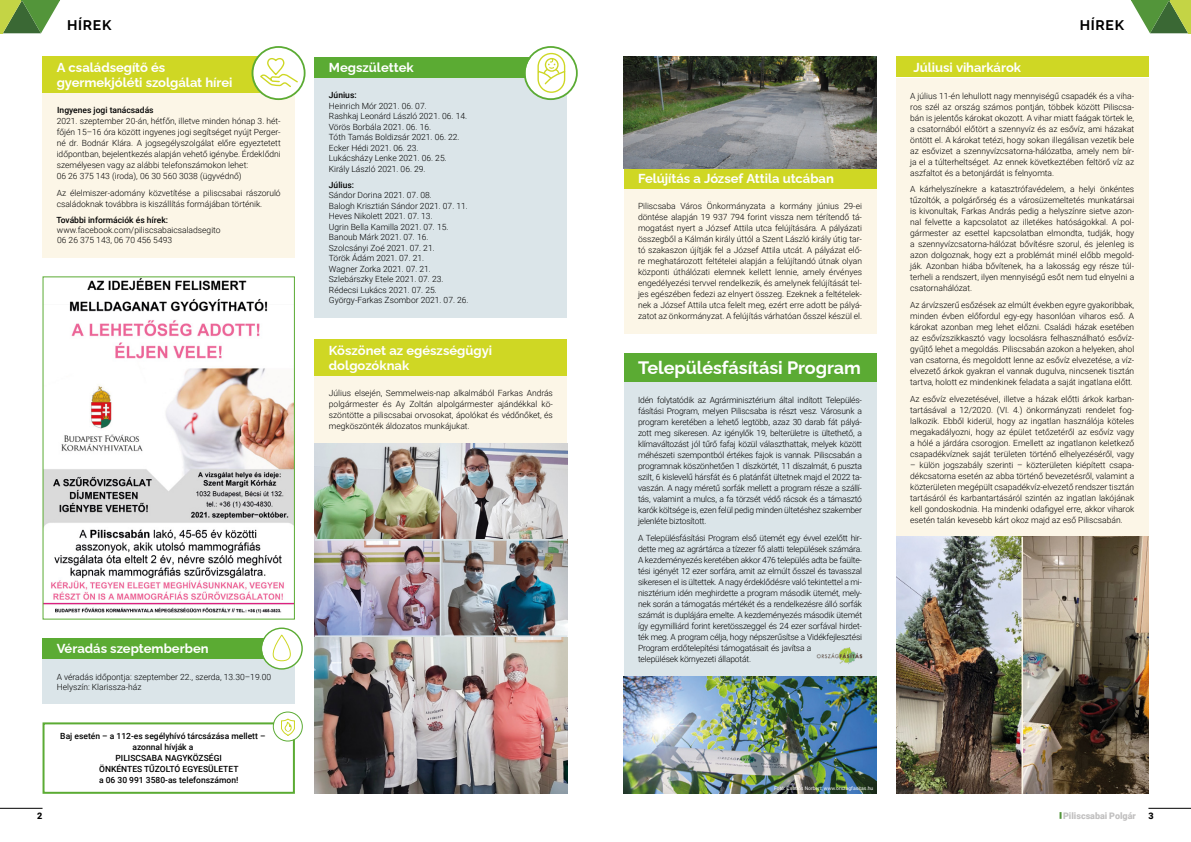
<style>
.page{position:relative;width:1191px;height:842px;background:#fff}
.page>*{position:absolute;margin:0;border:0;box-sizing:border-box;transform-origin:0 0}
.t1{font:700 18px "Raleway";letter-spacing:-.005em;color:#fff}
.t2{font:700 14px "Raleway";letter-spacing:.05em;color:#000}
.t3{font:700 13px/15.6px "Raleway";color:#fff}
.t4{font:900 9px "Roboto";color:#c1c0c0}
.t5{font:900 9px "Roboto";color:#000}
.t6{font:300 8.5px/11px "Roboto";color:#000;text-align:justify}
.t7{font:300 8.5px/11px "Roboto";letter-spacing:-.02em;color:#000}
.t8{font:500 8.5px "Roboto";color:#000}
.t9{font:5px "Roboto";color:#fff}
</style>
<div class="page">
<svg style="left:0;top:0;width:60px;height:33px;background:#7ea55a"></svg>
<hr style="left:1148px;top:808px;width:43px;height:1px;background:#000">
<hr style="left:0;top:808px;width:43px;height:1px;background:#000">
<svg style="left:1059px;top:812px;width:2px;height:7px"></svg>
<svg style="left:1131px;top:0;width:60px;height:33px;background:#7ea55a"></svg>
<div style="left:315px;top:57px;width:252px;height:21px;background:#5bab33"></div>
<div style="left:315px;top:78px;width:252px;height:239px;background:#dbe5e9"></div>
<svg style="left:524px;top:46px;width:54px;height:54px"></svg>
<div style="left:43px;top:57px;width:252px;height:36px;background:#cfd724"></div>
<div style="left:43px;top:93px;width:252px;height:165px;background:#fcf6e7"></div>
<svg style="left:251px;top:46px;width:54px;height:54px"></svg>
<div style="left:315px;top:340px;width:252px;height:36px;background:#cfd724"></div>
<div style="left:315px;top:376px;width:252px;height:67px;background:#fcf6e7"></div>
<div style="left:43px;top:722px;width:252px;height:72px;border:2px solid #5bab33"></div>
<svg style="left:273px;top:711px;width:30px;height:30px"></svg>
<div style="left:624px;top:168px;width:252px;height:21px;background:#cfd724"></div>
<div style="left:624px;top:189px;width:252px;height:144px;background:#fcf6e7"></div>
<img style="left:624px;top:57px;width:252px;height:111px">
<div style="left:43px;top:638px;width:252px;height:21px;background:#5bab33"></div>
<div style="left:43px;top:659px;width:252px;height:45px;background:#dbe5e9"></div>
<svg style="left:262px;top:627px;width:41px;height:43px"></svg>
<svg style="left:42px;top:276px;width:253px;height:344px"></svg>
<img style="left:315px;top:443px;width:252px;height:351px">
<hr style="left:440px;top:443px;width:1px;height:193px;background:#dbe5e9">
<hr style="left:315px;top:539px;width:252px;height:2px;background:#dbe5e9">
<hr style="left:315px;top:635px;width:252px;height:2px;background:#dbe5e9">
<div style="left:896px;top:57px;width:252px;height:20px;background:#cfd724"></div>
<div style="left:896px;top:78px;width:252px;height:459px;background:#fcf6e7"></div>
<img style="left:896px;top:537px;width:252px;height:257px">
<hr style="left:1021px;top:537px;width:2px;height:257px;background:#fcf6e7">
<div style="left:624px;top:353px;width:252px;height:30px;background:#5bab33"></div>
<div style="left:624px;top:383px;width:252px;height:293px;background:#dbe5e9"></div>
<img style="left:624px;top:676px;width:252px;height:118px">
<img style="left:816px;top:647px;width:47px;height:17px">
<h2 class="t2" style="left:67px;top:14px;width:46px">HÍREK</h2>
<h2 class="t2" style="left:1079px;top:14px;width:46px">HÍREK</h2>
<h3 class="t3" style="left:57px;top:58px;width:177px">A családsegítő és gyermekjóléti szolgálat hírei</h3>
<p class="t8" style="left:57px;top:104px;width:98px">Ingyenes jogi tanácsadás</p>
<p class="t6" style="left:57px;top:116px;width:225px;text-align:left">2021. szeptember 20-án, hétfőn, illetve minden hónap 3. hét&shy;főjén 15–16 óra között ingyenes jogi segítséget nyújt Perger&shy;né dr. Bodnár Klára. A jogsegélyszolgálat előre egyeztetett időpontban, bejelentkezés alapján vehető igénybe. Érdeklődni személyesen vagy az alábbi telefonszámokon lehet:<br>06 26 375 143 (iroda), 06 30 560 3038 (ügyvédnő)</p>
<p class="t6" style="left:57px;top:187px;width:225px">Az élelmiszer-adomány közvetítése a piliscsabai rászoruló családoknak továbbra is kiszállítás formájában történik.</p>
<p class="t8" style="left:56px;top:214px;width:113px">További információk és hírek:</p>
<p class="t6" style="left:57px;top:225px;width:165px;line-height:10.2px">www.facebook.com/piliscsabaicsaladsegito<br>06 26 375 143, 06 70 456 5493</p>
<h3 class="t3" style="left:329px;top:58px;width:86px">Megszülettek</h3>
<p class="t8" style="left:329px;top:89px;width:29px">Június:</p>
<p class="t6" style="left:329px;top:100px;width:140px;line-height:10.5px;text-align:left">Heinrich Mór 2021. 06. 07.<br>Rashkaj Leonárd László 2021. 06. 14.<br>Vörös Borbála 2021. 06. 16.<br>Tóth Tamás Boldizsár 2021. 06. 22.<br>Ecker Hédi 2021. 06. 23.<br>Lukácsházy Lenke 2021. 06. 25.<br>Király László 2021. 06. 29.</p>
<p class="t8" style="left:329px;top:179px;width:27px">Július:</p>
<p class="t6" style="left:329px;top:190px;width:141px;line-height:10.5px;text-align:left">Sándor Dorina 2021. 07. 08.<br>Balogh Krisztián Sándor 2021. 07. 11.<br>Heves Nikolett 2021. 07. 13.<br>Ugrin Bella Kamilla 2021. 07. 15.<br>Banoub Márk 2021. 07. 16.<br>Szolcsányi Zoé 2021. 07. 21.<br>Török Ádám 2021. 07. 21.<br>Wagner Zorka 2021. 07. 21.<br>Szlebárszky Etele 2021. 07. 23.<br>Rédecsi Lukács 2021. 07. 25.<br>György-Farkas Zsombor 2021. 07. 26.</p>
<h3 class="t3" style="left:329px;top:341px;width:165px">Köszönet az egészségügyi dolgozóknak</h3>
<p class="t6" style="left:329px;top:387px;width:225px">Július elsején, Semmelweis-nap alkalmából Farkas András polgármester és Ay Zoltán alpolgármester ajándékkal kö&shy;szöntötte a piliscsabai orvosokat, ápolókat és védőnőket, és megköszönték áldozatos munkájukat.</p>
<h3 class="t3" style="left:57px;top:639px;width:153px">Véradás szeptemberben</h3>
<p class="t6" style="left:57px;top:671px;width:216px;line-height:10.2px">A véradás időpontja: szeptember 22., szerda, 13.30–19.00<br>Helyszín: Klarissza-ház</p>
<p class="t8" style="left:60px;top:730px;width:207px">Baj esetén – a 112-es segélyhívó tárcsázása mellett –</p>
<p class="t8" style="left:132px;top:741px;width:63px">azonnal hívják a</p>
<p class="t8" style="left:116px;top:752px;width:108px">PILISCSABA NAGYKÖZSÉGI</p>
<p class="t8" style="left:99px;top:763px;width:141px">ÖNKÉNTES TŰZOLTÓ EGYESÜLETET</p>
<p class="t8" style="left:99px;top:774px;width:141px">a 06 30 991 3580-as telefonszámon!</p>
<h3 class="t3" style="left:638px;top:169px;width:197px">Felújítás a József Attila utcában</h3>
<p class="t6" style="left:638px;top:200px;width:225px">Piliscsaba Város Önkormányzata a kormány június 29-ei döntése alapján 19 937 794 forint vissza nem térítendő tá&shy;mogatást nyert a József Attila utca felújítására. A pályázati összegből a Kálmán király úttól a Szent László király útig tar&shy;tó szakaszon újítják fel a József Attila utcát. A pályázat elő&shy;re meghatározott feltételei alapján a felújítandó útnak olyan központi úthálózati elemnek kellett lennie, amely érvényes engedélyezési tervvel rendelkezik, és amelynek felújítását tel&shy;jes egészében fedezi az elnyert összeg. Ezeknek a feltételek&shy;nek a József Attila utca felelt meg, ezért erre adott be pályá&shy;zatot az önkormányzat. A felújítás várhatóan ősszel készül el.</p>
<h1 class="t1" style="left:638px;top:353px;width:224px">Településfásítási Program</h1>
<p class="t6" style="left:638px;top:394px;width:225px">Idén folytatódik az Agrárminisztérium által indított Település&shy;fásítási Program, melyen Piliscsaba is részt vesz. Városunk a program keretében a lehető legtöbb, azaz 30 darab fát pályá&shy;zott meg sikeresen. Az igénylők 19, belterületre is ültethető, a klímaváltozást jól tűrő fafaj közül választhattak, melyek között méhészeti szempontból értékes fajok is vannak. Piliscsabán a programnak köszönhetően 1 díszkörtét, 11 díszalmát, 6 puszta szilt, 6 kislevelű hársfát és 6 platánfát ültetnek majd el 2022 ta&shy;vaszán. A nagy méretű sorfák mellett a program része a szállí&shy;tás, valamint a mulcs, a fa törzsét védő rácsok és a támasztó karók költsége is, ezen felül pedig minden ültetéshez szakember jelenléte biztosított.</p>
<p class="t7" style="left:638px;top:532px;width:225px">A Településfásítási Program első ütemét egy évvel ezelőtt hir&shy;dette meg az agrártárca a tízezer fő alatti települések számára.<br>A kezdeményezés keretében akkor 476 település adta be faülte&shy;tési igényét 12 ezer sorfára, amit az elmúlt ősszel és tavasszal sikeresen el is ültettek. A nagy érdeklődésre való tekintettel a mi&shy;nisztérium idén meghirdette a program második ütemét, mely&shy;nek során a támogatás mértékét és a rendelkezésre álló sorfák számát is duplájára emelte. A kezdeményezés második ütemét így egymilliárd forint keretösszeggel és 24 ezer sorfával hirdet&shy;ték meg. A program célja, hogy népszerűsítse a Vidékfejlesztési Program erdőtelepítési támogatásait és javítsa a<br>települések környezeti állapotát.</p>
<h3 class="t3" style="left:913px;top:58px;width:109px">Júliusi viharkárok</h3>
<p class="t6" style="left:910px;top:90px;width:225px">A július 11-én lehullott nagy mennyiségű csapadék és a viha&shy;ros szél az ország számos pontján, többek között Piliscsa&shy;bán is jelentős károkat okozott. A vihar miatt faágak törtek le, a csatornából előtört a szennyvíz és az esővíz, ami házakat öntött el. A károkat tetézi, hogy sokan illegálisan vezetik bele az esővizet a szennyvízcsatorna-hálózatba, amely nem bír&shy;ja el a túlterheltséget. Az ennek következtében feltörő víz az aszfaltot és a betonjárdát is felnyomta.</p>
<p class="t6" style="left:910px;top:183px;width:225px">A kárhelyszínekre a katasztrófavédelem, a helyi önkéntes tűzoltók, a polgárőrség és a városüzemeltetés munkatársai is kivonultak, Farkas András pedig a helyszínre sietve azon&shy;nal felvette a kapcsolatot az illetékes hatóságokkal. A pol&shy;gármester az esettel kapcsolatban elmondta, tudják, hogy a szennyvízcsatorna-hálózat bővítésre szorul, és jelenleg is azon dolgoznak, hogy ezt a problémát minél előbb megold&shy;ják. Azonban hiába bővítenek, ha a lakosság egy része túl&shy;terheli a rendszert, ilyen mennyiségű esőt nem tud elnyelni a csatornahálózat.</p>
<p class="t6" style="left:910px;top:299px;width:225px">Az árvízszerű esőzések az elmúlt években egyre gyakoribbak, minden évben előfordul egy-egy hasonlóan viharos eső. A károkat azonban meg lehet előzni. Családi házak esetében az esővízszikkasztó vagy locsolásra felhasználható esővíz&shy;gyűjtő lehet a megoldás. Piliscsabán azokon a helyeken, ahol van csatorna, és megoldott lenne az esővíz elvezetése, a víz&shy;elvezető árkok gyakran el vannak dugulva, nincsenek tisztán tartva, holott ez mindenkinek feladata a saját ingatlana előtt.</p>
<p class="t6" style="left:910px;top:393px;width:225px">Az esővíz elvezetésével, illetve a házak előtti árkok karban&shy;tartásával a 12/2020. (VI. 4.) önkormányzati rendelet fog&shy;lalkozik. Ebből kiderül, hogy az ingatlan használója köteles megakadályozni, hogy az épület tetőzetéről az esővíz vagy a hólé a járdára csorogjon. Emellett az ingatlanon keletkező csapadékvíznek saját területen történő elhelyezéséről, vagy</p>
<p class="t6" style="left:910px;top:459px;width:225px">– külön jogszabály szerinti – közterületen kiépített csapa&shy;dékcsatorna esetén az abba történő bevezetésről, valamint a közterületen megépült csapadékvíz-elvezető rendszer tisztán tartásáról és karbantartásáról szintén az ingatlan lakójának kell gondoskodnia. Ha mindenki odafigyel erre, akkor viharok esetén talán kevesebb kárt okoz majd az eső Piliscsabán.</p>
<p class="t9" style="left:774px;top:785px;width:101px">Fotó: Csatlós Norbert, www.orszagfasitas.hu</p>
<p class="t5" style="left:37px;top:809px;width:7px">2</p>
<p class="t4" style="left:1063px;top:809px;width:74px">Piliscsabai Polgár</p>
<p class="t5" style="left:1148px;top:809px;width:7px">3</p>
</div>
